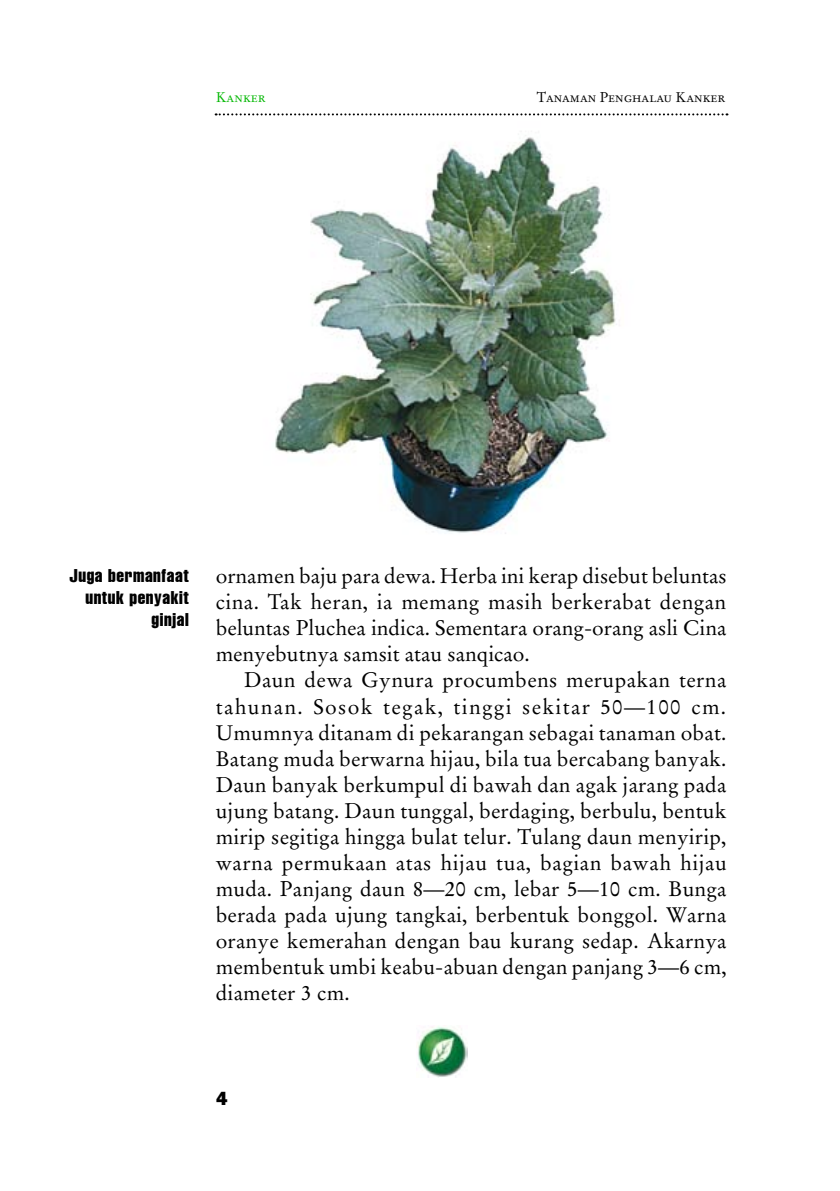
<style>
.page{position:relative;width:840px;height:1191px;background:#fff}
.page>*{position:absolute;margin:0;border:0;box-sizing:border-box;transform-origin:0 0}
.t1{font:21px/26px "Stempel Garamond";letter-spacing:.005em;color:#000;text-align:justify}
.t2{font:extra-condensed 18px/22px "Helvetica";letter-spacing:.035em;color:#000;text-align:right}
.t3{font:800 16px "Franklin";color:#000}
.t4{font:14px "Stempel Garamond Roman SC";color:#000}
.t5{font:14px "Stempel Garamond Roman SC";color:#00b700}
</style>
<div class="page">
<svg style="left:215px;top:113px;width:512px;height:2px"></svg>
<img style="left:275px;top:135px;width:342px;height:399px">
<img style="left:417px;top:1026px;width:50px;height:51px">
<p class="t5" style="left:216px;top:89px;width:51px">Kanker</p>
<p class="t4" style="left:536px;top:89px;width:190px">Tanaman Penghalau Kanker</p>
<p class="t2" style="left:69px;top:564px;width:121px">Juga bermanfaat untuk penyakit ginjal</p>
<p class="t1" style="left:216px;top:563px;width:512px">ornamen baju para dewa. Herba ini kerap disebut beluntas cina. Tak heran, ia memang masih berkerabat dengan beluntas Pluchea indica. Sementara orang-orang asli Cina menyebutnya samsit atau sanqicao.</p>
<p class="t1" style="left:216px;top:667px;width:512px;text-indent:28px">Daun dewa Gynura procumbens merupakan terna tahunan. Sosok tegak, tinggi sekitar 50—100 cm.<br>Umumnya ditanam di pekarangan sebagai tanaman obat.<br>Batang muda berwarna hijau, bila tua bercabang banyak.<br>Daun banyak berkumpul di bawah dan agak jarang pada ujung batang. Daun tunggal, berdaging, berbulu, bentuk mirip segitiga hingga bulat telur. Tulang daun menyirip, warna permukaan atas hijau tua, bagian bawah hijau muda. Panjang daun 8—20 cm, lebar 5—10 cm. Bunga berada pada ujung tangkai, berbentuk bonggol. Warna oranye kemerahan dengan bau kurang sedap. Akarnya membentuk umbi keabu-abuan dengan panjang 3—6 cm, diameter 3 cm.</p>
<p class="t3" style="left:216px;top:1087px;width:14px">4</p>
</div>
